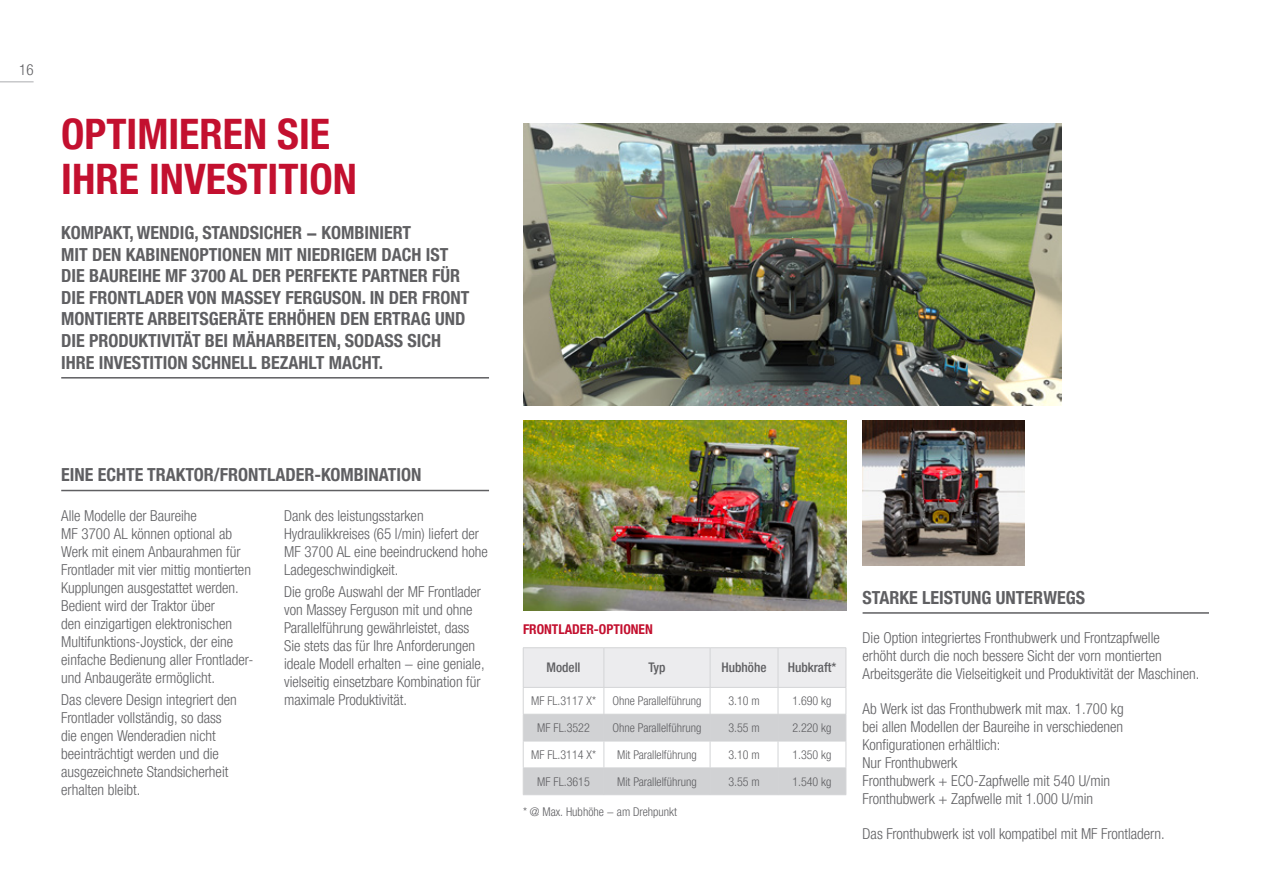
<style>
.page{position:relative;width:1263px;height:893px;background:#fff}
.page>*{position:absolute;margin:0;border:0;box-sizing:border-box;transform-origin:0 0}
.Heading{font:700 condensed 42px/45px "Helvetica Neue LTW1 G";color:#c3102f}
.Heading_2{font:700 condensed 18px/21.6px "Helvetica Neue LTW1 G";color:#5f5f62}
.Body_copy_2019{font:300 condensed 15px/18px "Helvetica Neue LTW1 G";color:#5f5f62}
.Intro_text_2019{font:700 condensed 13.5px "Helvetica Neue LTW1 G";color:#c3102f}
.t1{font:500 condensed 13.2px "Helvetica Neue LTW1 G";color:#5f5f62}
.t2{font:300 condensed 12px "Helvetica Neue LTW1 G";color:#5f5f62}
</style>
<div class="page">
<hr style="left:61px;top:377px;width:428px;height:2px;background:#5f5f62">
<hr style="left:862px;top:612px;width:347px;height:2px;background:#5f5f62">
<hr style="left:61px;top:490px;width:428px;height:1px;background:#5f5f62">
<hr style="left:523px;top:647px;width:81px;height:1px;background:#d3d4d6">
<hr style="left:604px;top:647px;width:106px;height:1px;background:#d3d4d6">
<hr style="left:710px;top:647px;width:68px;height:1px;background:#d3d4d6">
<hr style="left:778px;top:647px;width:68px;height:1px;background:#d3d4d6">
<svg style="left:523px;top:648px;width:324px;height:147px"></svg>
<hr style="left:523px;top:714px;width:81px;height:1px;background:#d3d4d6">
<hr style="left:523px;top:741px;width:81px;height:1px;background:#d3d4d6">
<hr style="left:523px;top:768px;width:81px;height:1px;background:#d3d4d6">
<hr style="left:523px;top:794px;width:81px;height:1px;background:#d3d4d6">
<hr style="left:604px;top:714px;width:106px;height:1px;background:#d3d4d6">
<hr style="left:710px;top:714px;width:68px;height:1px;background:#d3d4d6">
<hr style="left:604px;top:741px;width:106px;height:1px;background:#d3d4d6">
<hr style="left:710px;top:741px;width:68px;height:1px;background:#d3d4d6">
<hr style="left:604px;top:768px;width:106px;height:1px;background:#d3d4d6">
<hr style="left:710px;top:768px;width:68px;height:1px;background:#d3d4d6">
<hr style="left:604px;top:794px;width:106px;height:1px;background:#d3d4d6">
<hr style="left:710px;top:794px;width:68px;height:1px;background:#d3d4d6">
<hr style="left:778px;top:714px;width:68px;height:1px;background:#d3d4d6">
<hr style="left:778px;top:741px;width:68px;height:1px;background:#d3d4d6">
<hr style="left:778px;top:768px;width:68px;height:1px;background:#d3d4d6">
<hr style="left:778px;top:794px;width:68px;height:1px;background:#d3d4d6">
<img style="left:523px;top:123px;width:538px;height:282px">
<img style="left:862px;top:420px;width:163px;height:145px">
<img style="left:523px;top:420px;width:323px;height:191px">
<hr style="left:0;top:81px;width:34px;height:1px;background:#abacb0">
<p class="Body_copy_2019" style="left:19px;top:61px;width:16px">16</p>
<p class="Heading" style="left:61px;top:112px;width:297px">OPTIMIEREN SIE<br>IHRE INVESTITION</p>
<p class="Heading_2" style="left:61px;top:222px;width:410px">KOMPAKT, WENDIG, STANDSICHER − KOMBINIERT<br>MIT DEN KABINENOPTIONEN MIT NIEDRIGEM DACH IST DIE BAUREIHE MF 3700 AL DER PERFEKTE PARTNER FÜR DIE FRONTLADER VON MASSEY FERGUSON. IN DER FRONT MONTIERTE ARBEITSGERÄTE ERHÖHEN DEN ERTRAG UND DIE PRODUKTIVITÄT BEI MÄHARBEITEN, SODASS SICH IHRE INVESTITION SCHNELL BEZAHLT MACHT.</p>
<p class="Heading_2" style="left:61px;top:464px;width:362px">EINE ECHTE TRAKTOR/FRONTLADER-KOMBINATION</p>
<p class="Body_copy_2019" style="left:61px;top:506px;width:194px">Alle Modelle der Baureihe<br>MF 3700 AL können optional ab<br>Werk mit einem Anbaurahmen für<br>Frontlader mit vier mittig montierten<br>Kupplungen ausgestattet werden.<br>Bedient wird der Traktor über<br>den einzigartigen elektronischen<br>Multifunktions-Joystick, der eine einfache Bedienung aller Frontlader&shy;und Anbaugeräte ermöglicht.</p>
<p class="Body_copy_2019" style="left:61px;top:691px;width:177px">Das clevere Design integriert den<br>Frontlader vollständig, so dass die engen Wenderadien nicht beeinträchtigt werden und die ausgezeichnete Standsicherheit erhalten bleibt.</p>
<p class="Body_copy_2019" style="left:284px;top:506px;width:205px">Dank des leistungsstarken<br>Hydraulikkreises (65 l/min) liefert der<br>MF 3700 AL eine beeindruckend hohe<br>Ladegeschwindigkeit.</p>
<p class="Body_copy_2019" style="left:284px;top:583px;width:202px">Die große Auswahl der MF Frontlader von Massey Ferguson mit und ohne Parallelführung gewährleistet, dass Sie stets das für Ihre Anforderungen ideale Modell erhalten − eine geniale, vielseitig einsetzbare Kombination für maximale Produktivität.</p>
<p class="Intro_text_2019" style="left:523px;top:621px;width:131px">FRONTLADER-OPTIONEN</p>
<p class="t1" style="left:546px;top:660px;width:36px">Modell</p>
<p class="t1" style="left:648px;top:660px;width:19px">Typ</p>
<p class="t1" style="left:721px;top:660px;width:47px">Hubhöhe</p>
<p class="t1" style="left:788px;top:660px;width:50px">Hubkraft*</p>
<p class="t2" style="left:531px;top:694px;width:66px">MF FL.3117 X*</p>
<p class="t2" style="left:612px;top:694px;width:90px">Ohne Parallelführung</p>
<p class="t2" style="left:728px;top:694px;width:33px">3.10 m</p>
<p class="t2" style="left:792px;top:694px;width:41px">1.690 kg</p>
<p class="t2" style="left:537px;top:721px;width:54px">MF FL.3522</p>
<p class="t2" style="left:612px;top:721px;width:90px">Ohne Parallelführung</p>
<p class="t2" style="left:728px;top:721px;width:33px">3.55 m</p>
<p class="t2" style="left:792px;top:721px;width:41px">2.220 kg</p>
<p class="t2" style="left:531px;top:747px;width:66px">MF FL.3114 X*</p>
<p class="t2" style="left:617px;top:747px;width:81px">Mit Parallelführung</p>
<p class="t2" style="left:728px;top:747px;width:33px">3.10 m</p>
<p class="t2" style="left:792px;top:747px;width:41px">1.350 kg</p>
<p class="t2" style="left:537px;top:774px;width:54px">MF FL.3615</p>
<p class="t2" style="left:617px;top:774px;width:81px">Mit Parallelführung</p>
<p class="t2" style="left:728px;top:774px;width:33px">3.55 m</p>
<p class="t2" style="left:792px;top:774px;width:41px">1.540 kg</p>
<p class="t2" style="left:523px;top:804px;width:156px">* @ Max. Hubhöhe − am Drehpunkt</p>
<p class="Heading_2" style="left:862px;top:587px;width:224px">STARKE LEISTUNG UNTERWEGS</p>
<p class="Body_copy_2019" style="left:862px;top:629px;width:338px">Die Option integriertes Fronthubwerk und Frontzapfwelle<br>erhöht durch die noch bessere Sicht der vorn montierten<br>Arbeitsgeräte die Vielseitigkeit und Produktivität der Maschinen.</p>
<p class="Body_copy_2019" style="left:862px;top:700px;width:263px;text-align:justify">Ab Werk ist das Fronthubwerk mit max. 1.700 kg bei allen Modellen der Baureihe in verschiedenen Konfigurationen erhältlich:</p>
<p class="Body_copy_2019" style="left:862px;top:754px;width:96px">Nur Fronthubwerk</p>
<p class="Body_copy_2019" style="left:862px;top:772px;width:249px">Fronthubwerk + ECO-Zapfwelle mit 540 U/min</p>
<p class="Body_copy_2019" style="left:862px;top:790px;width:232px">Fronthubwerk + Zapfwelle mit 1.000 U/min</p>
<p class="Body_copy_2019" style="left:862px;top:825px;width:304px">Das Fronthubwerk ist voll kompatibel mit MF Frontladern.</p>
</div>
